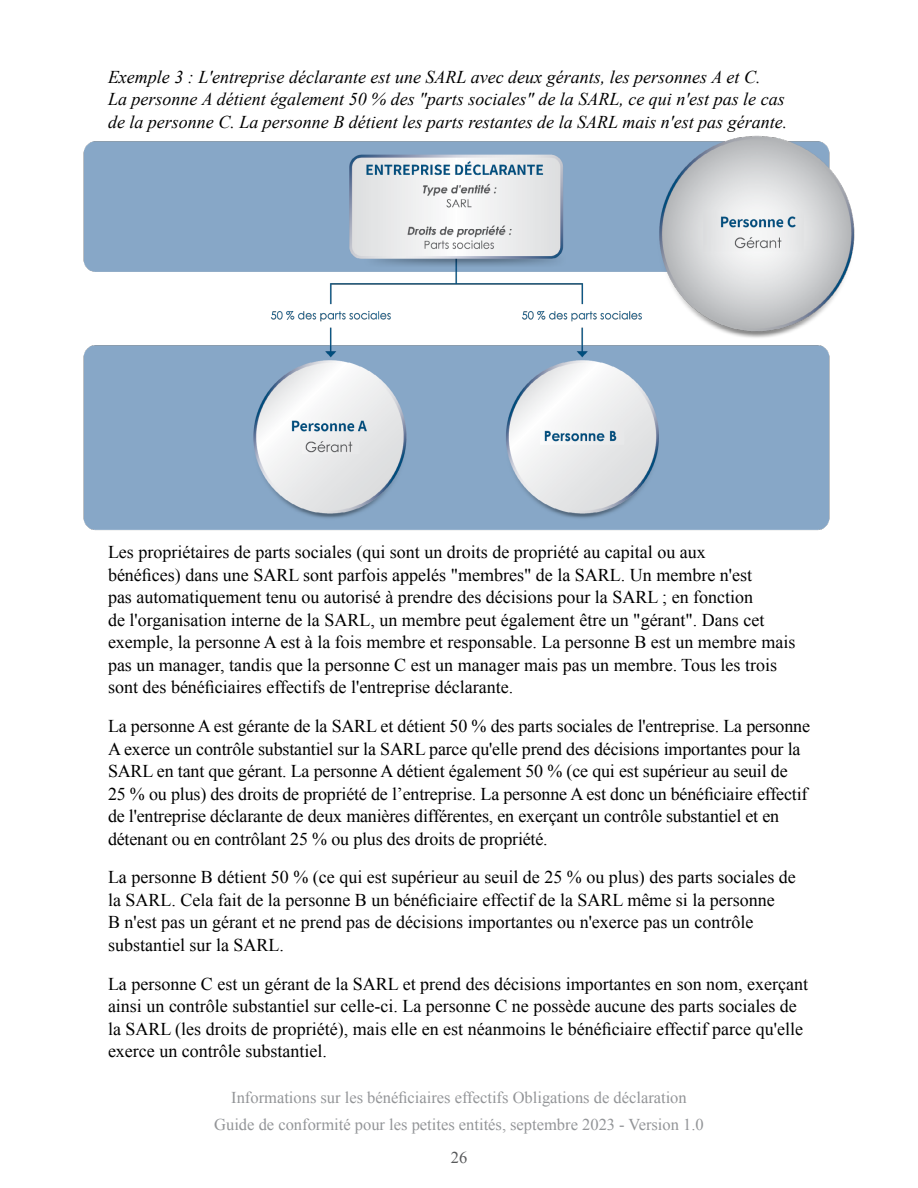
<style>
.page{position:relative;width:918px;height:1188px;background:#fff}
.page>*{position:absolute;margin:0;border:0;box-sizing:border-box;transform-origin:0 0}
.Body_Text{font:18px/22.5px "Times New Roman";color:#000}
.Body_Text-2{font:italic 18px/22.5px "Times New Roman";color:#000}
.t1{font:16.5px/27px "Times New Roman";color:#939598;text-align:center}
.t2{font:16.5px "Times New Roman";color:#58595b}
</style>
<div class="page">
<img style="left:83px;top:135px;width:772px;height:396px">
<p class="Body_Text-2" style="left:108px;top:65px;width:681px">Exemple 3 : L'entreprise déclarante est une SARL avec deux gérants, les personnes A et C.<br>La personne A détient également 50 % des "parts sociales" de la SARL, ce qui n'est pas le cas de la personne C. La personne B détient les parts restantes de la SARL mais n'est pas gérante.</p>
<p class="Body_Text" style="left:108px;top:541px;width:689px">Les propriétaires de parts sociales (qui sont un droits de propriété au capital ou aux<br>bénéfices) dans une SARL sont parfois appelés "membres" de la SARL. Un membre n'est<br>pas automatiquement tenu ou autorisé à prendre des décisions pour la SARL ; en fonction<br>de l'organisation interne de la SARL, un membre peut également être un "gérant". Dans cet exemple, la personne A est à la fois membre et responsable. La personne B est un membre mais pas un manager, tandis que la personne C est un manager mais pas un membre. Tous les trois sont des bénéficiaires effectifs de l'entreprise déclarante.</p>
<p class="Body_Text" style="left:108px;top:715px;width:704px">La personne A est gérante de la SARL et détient 50 % des parts sociales de l'entreprise. La personne A exerce un contrôle substantiel sur la SARL parce qu'elle prend des décisions importantes pour la SARL en tant que gérant. La personne A détient également 50 % (ce qui est supérieur au seuil de 25 % ou plus) des droits de propriété de l’entreprise. La personne A est donc un bénéficiaire effectif de l'entreprise déclarante de deux manières différentes, en exerçant un contrôle substantiel et en détenant ou en contrôlant 25 % ou plus des droits de propriété.</p>
<p class="Body_Text" style="left:108px;top:866px;width:689px">La personne B détient 50 % (ce qui est supérieur au seuil de 25 % ou plus) des parts sociales de la SARL. Cela fait de la personne B un bénéficiaire effectif de la SARL même si la personne<br>B n'est pas un gérant et ne prend pas de décisions importantes ou n'exerce pas un contrôle substantiel sur la SARL.</p>
<p class="Body_Text" style="left:108px;top:972px;width:702px">La personne C est un gérant de la SARL et prend des décisions importantes en son nom, exerçant ainsi un contrôle substantiel sur celle-ci. La personne C ne possède aucune des parts sociales de la SARL (les droits de propriété), mais elle en est néanmoins le bénéficiaire effectif parce qu'elle exerce un contrôle substantiel.</p>
<p class="t1" style="left:214px;top:1084px;width:491px">Informations sur les bénéficiaires effectifs Obligations de déclaration<br>Guide de conformité pour les petites entités, septembre 2023 - Version 1.0</p>
<p class="t2" style="left:451px;top:1147px;width:18px">26</p>
</div>
